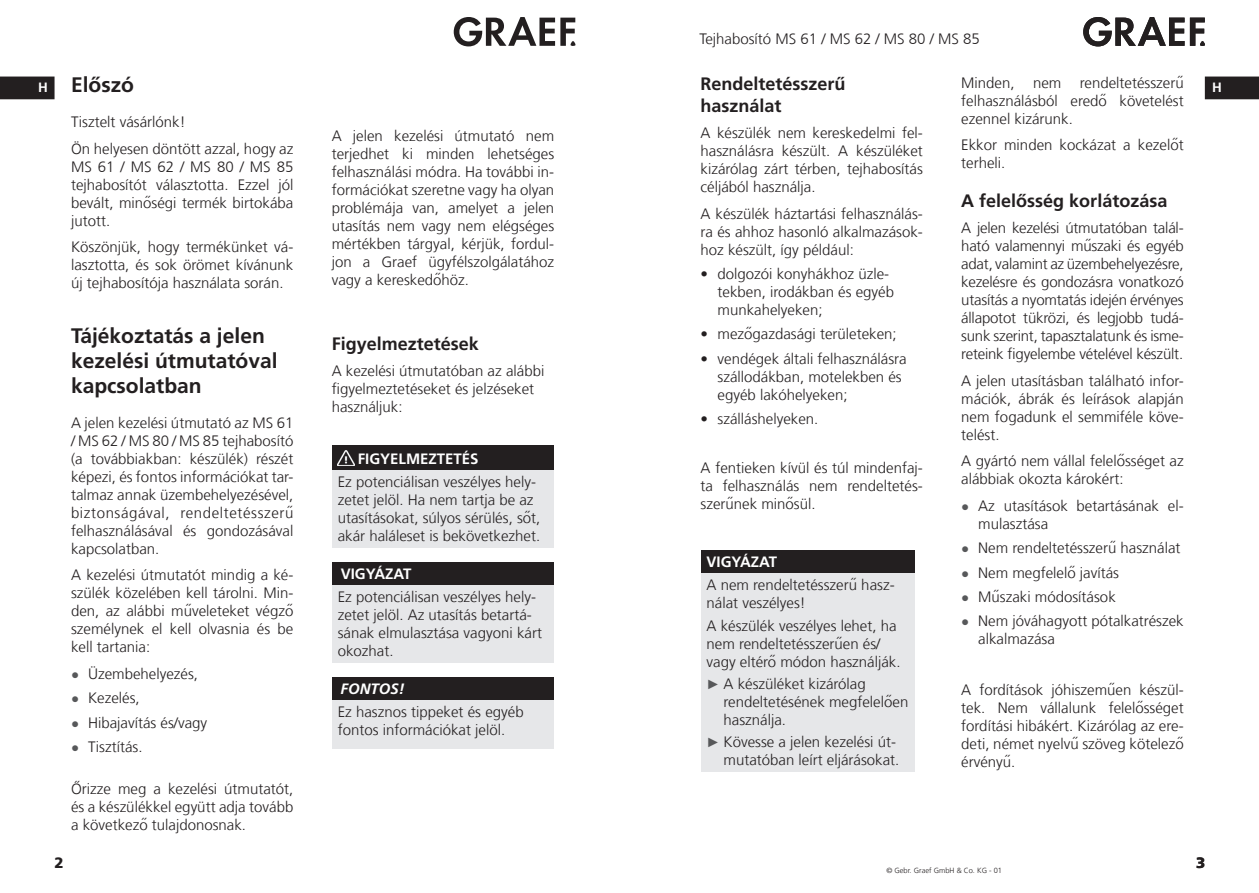
<style>
.page{position:relative;width:1259px;height:893px;background:#fff}
.page>*{position:absolute;margin:0;border:0;box-sizing:border-box;transform-origin:0 0}
.t1{font:700 21px/25.2px "Frutiger LT Com";color:#231f20}
.t2{font:700 18px/21.6px "Frutiger LT Com";color:#231f20}
.t3{font:300 15px/18px "Frutiger LT Com";color:#231f20}
.t4{font:700 15px "Frutiger LT Com";color:#fff}
.t5{font:italic 700 15px "Frutiger LT Com";color:#fff}
.t6{font:900 15px "Frutiger LT Com";color:#231f20}
.t7{font:700 13.5px "Frutiger LT Com";color:#fff}
.t8{font:300 7.5px "Frutiger LT Com";color:#231f20}
.s1{font-family:"Arial";font-weight:400;font-size:13.5px;color:#57585a}
.s2{font-size:13.5px;color:#fff}
</style>
<div class="page">
<svg style="left:454px;top:17px;width:121px;height:29px"></svg>
<svg style="left:1083px;top:17px;width:101px;height:29px"></svg>
<svg style="left:1190px;top:18px;width:15px;height:28px"></svg>
<div style="left:700px;top:550px;width:214px;height:23px;background:#231f20"></div>
<div style="left:700px;top:573px;width:214px;height:198px;background:#e6e7e9"></div>
<svg style="left:1204px;top:77px;width:55px;height:22px"></svg>
<svg style="left:0;top:77px;width:55px;height:22px"></svg>
<div style="left:332px;top:445px;width:221px;height:25px;background:#231f20"></div>
<div style="left:332px;top:470px;width:221px;height:77px;background:#e6e7e9"></div>
<img style="left:338px;top:451px;width:17px;height:15px">
<div style="left:332px;top:562px;width:221px;height:23px;background:#231f20"></div>
<div style="left:332px;top:585px;width:221px;height:77px;background:#e6e7e9"></div>
<div style="left:332px;top:677px;width:221px;height:23px;background:#231f20"></div>
<div style="left:332px;top:700px;width:221px;height:48px;background:#e6e7e9"></div>
<p class="t3" style="left:699px;top:31px;width:282px">Tejhabosító MS 61 / MS 62 / MS 80 / MS 85</p>
<p class="t3" style="left:961px;top:75px;width:224px;text-align:justify">Minden, nem rendeltetésszerű felhasználásból eredő követelést ezennel kizárunk.</p>
<p class="t3" style="left:961px;top:138px;width:224px">Ekkor minden kockázat a kezelőt terheli.</p>
<p class="t2" style="left:961px;top:192px;width:208px">A felelősség korlátozása</p>
<p class="t3" style="left:961px;top:221px;width:224px;text-align:justify">A jelen kezelési útmutatóban talál&shy;ható valamennyi műszaki és egyéb adat, valamint az üzembehelyezésre, kezelésre és gondozásra vonatkozó utasítás a nyomtatás idején érvényes állapotot tükrözi, és legjobb tudá&shy;sunk szerint, tapasztalatunk és isme&shy;reteink figyelembe vételével készült.</p>
<p class="t3" style="left:961px;top:373px;width:224px;text-align:justify">A jelen utasításban található infor&shy;mációk, ábrák és leírások alapján nem fogadunk el semmiféle köve&shy;telést.</p>
<p class="t3" style="left:961px;top:454px;width:224px">A gyártó nem vállal felelősséget az alábbiak okozta károkért:</p>
<p class="t3" style="left:978px;top:498px;width:207px;text-indent:-17px"><span class="s1">●</span> Az utasítások betartásának el&shy;mulasztása</p>
<p class="t3" style="left:961px;top:541px;width:221px"><span class="s1">●</span> Nem rendeltetésszerű használat</p>
<p class="t3" style="left:961px;top:565px;width:159px"><span class="s1">●</span> Nem megfelelő javítás</p>
<p class="t3" style="left:961px;top:589px;width:156px"><span class="s1">●</span> Műszaki módosítások</p>
<p class="t3" style="left:978px;top:614px;width:207px;text-indent:-17px"><span class="s1">●</span> Nem jóváhagyott pótalkatrészek alkalmazása</p>
<p class="t3" style="left:961px;top:683px;width:224px;text-align:justify">A fordítások jóhiszeműen készül&shy;tek. Nem vállalunk felelősséget fordítási hibákért. Kizárólag az ere&shy;deti, német nyelvű szöveg kötelező érvényű.</p>
<h1 class="t1" style="left:38px;top:74px;width:97px"><span class="s2">H</span> Előszó</h1>
<p class="t7" style="left:1212px;top:82px;width:11px">H</p>
<p class="t3" style="left:71px;top:110px;width:224px;line-height:26.5px">Tisztelt vásárlónk!<br>Ön helyesen döntött azzal, hogy az</p>
<p class="t3" style="left:71px;top:159px;width:224px;text-align:justify">MS 61 / MS 62 / MS 80 / MS 85 tejhabosítót választotta. Ezzel jól bevált, minőségi termék birtokába jutott.</p>
<p class="t3" style="left:71px;top:240px;width:224px;text-align:justify">Köszönjük, hogy termékünket vá&shy;lasztotta, és sok örömet kívánunk új tejhabosítója használata során.</p>
<h1 class="t1" style="left:71px;top:325px;width:208px">Tájékoztatás a jelen kezelési útmutatóval kapcsolatban</h1>
<p class="t3" style="left:71px;top:415px;width:224px;text-align:justify">A jelen kezelési útmutató az MS 61 / MS 62 / MS 80 / MS 85 tejhabosító (a továbbiakban: készü lék) részét képezi, és fontos információkat tar&shy;talmaz annak üzembehelyezésével, biztonságával, rendeltetésszerű felhasználásával és gondozásával kapcsolatban.</p>
<p class="t3" style="left:71px;top:568px;width:224px;text-align:justify">A kezelési útmutatót mindig a ké&shy;szülék közelében kell tárolni. Min&shy;den, az alábbi műveleteket végző személynek el kell olvasnia és be kell tartania:</p>
<p class="t3" style="left:71px;top:666px;width:129px"><span class="s1">●</span> Üzembehelyezés,</p>
<p class="t3" style="left:71px;top:691px;width:70px"><span class="s1">●</span> Kezelés,</p>
<p class="t3" style="left:71px;top:715px;width:138px"><span class="s1">●</span> Hibajavítás és/vagy</p>
<p class="t3" style="left:71px;top:739px;width:73px"><span class="s1">●</span> Tisztítás.</p>
<p class="t3" style="left:71px;top:781px;width:224px;text-align:justify">Őrizze meg a kezelési útmutatót, és a készülékkel együtt adja tovább a következő tulajdonosnak.</p>
<p class="t2" style="left:700px;top:75px;width:147px">Rendeltetésszerű használat</p>
<p class="t3" style="left:700px;top:125px;width:224px;text-align:justify">A készülék nem kereskedelmi fel&shy;használásra készült. A készüléket kizárólag zárt térben, tejhabosítás céljából használja.</p>
<p class="t3" style="left:700px;top:206px;width:224px;text-align:justify">A készülék háztartási felhasználás&shy;ra és ahhoz hasonló alkalmazások&shy;hoz készült, így például:</p>
<p class="t3" style="left:717px;top:266px;width:178px;text-indent:-17px">• dolgozói konyhákhoz üzle&shy;tekben, irodákban és egyéb munkahelyeken;</p>
<p class="t3" style="left:700px;top:327px;width:198px">• mezőgazdasági területeken;</p>
<p class="t3" style="left:717px;top:351px;width:191px;text-indent:-17px">• vendégek általi felhasználásra szállodákban, motelekben és egyéb lakóhelyeken;</p>
<p class="t3" style="left:700px;top:411px;width:119px">• szálláshelyeken.</p>
<p class="t3" style="left:700px;top:460px;width:224px;text-align:justify">A fentieken kívül és túl mindenfaj&shy;ta felhasználás nem rendeltetés&shy;szerűnek minősül.</p>
<p class="t3" style="left:332px;top:128px;width:224px;text-align:justify">A jelen kezelési útmutató nem terjedhet ki minden lehetséges felhasználási módra. Ha további in&shy;formációkat szeretne vagy ha olyan problémája van, amelyet a jelen utasítás nem vagy nem elégséges mértékben tárgyal, kérjük, fordul&shy;jon a Graef ügyfélszolgálatához vagy a kereskedőhöz.</p>
<p class="t2" style="left:332px;top:335px;width:149px">Figyelmeztetések</p>
<p class="t3" style="left:332px;top:364px;width:214px">A kezelési útmutatóban az alábbi figyelmeztetéseket és jelzéseket használjuk:</p>
<p class="t4" style="left:358px;top:453px;width:122px">FIGYELMEZTETÉS</p>
<p class="t3" style="left:338px;top:475px;width:204px">Ez potenciálisan veszélyes hely&shy;zetet jelöl. Ha nem tartja be az utasításokat, súlyos sérülés, sőt, akár haláleset is bekövetkezhet.</p>
<p class="t4" style="left:341px;top:568px;width:72px">VIGYÁZAT</p>
<p class="t3" style="left:338px;top:590px;width:206px">Ez potenciálisan veszélyes hely&shy;zetet jelöl. Az utasítás betartá&shy;sának elmulasztása vagyoni kárt okozhat.</p>
<p class="t5" style="left:340px;top:683px;width:66px">FONTOS!</p>
<p class="t3" style="left:338px;top:705px;width:187px">Ez hasznos tippeket és egyéb fontos információkat jelöl.</p>
<p class="t4" style="left:706px;top:556px;width:72px">VIGYÁZAT</p>
<p class="t3" style="left:706px;top:578px;width:190px">A nem rendeltetésszerű hasz&shy;nálat veszélyes!</p>
<p class="t3" style="left:706px;top:618px;width:195px">A készülék veszélyes lehet, ha nem rendeltetésszerűen és/ vagy eltérő módon használják.</p>
<p class="t3" style="left:723px;top:676px;width:186px;text-indent:-17px"><span class="s1">►</span> A készüléket kizárólag rendeltetésének megfelelően használja.</p>
<p class="t3" style="left:706px;top:734px;width:194px;text-align:right"><span class="s1">►</span> Kövesse a jelen kezelési út&shy;mutatóban leírt eljárásokat.</p>
<p class="t6" style="left:55px;top:856px;width:11px">2</p>
<p class="t6" style="left:1196px;top:856px;width:11px">3</p>
<p class="t8" style="left:886px;top:867px;width:117px">© Gebr. Graef GmbH &amp; Co. KG - 01</p>
</div>
